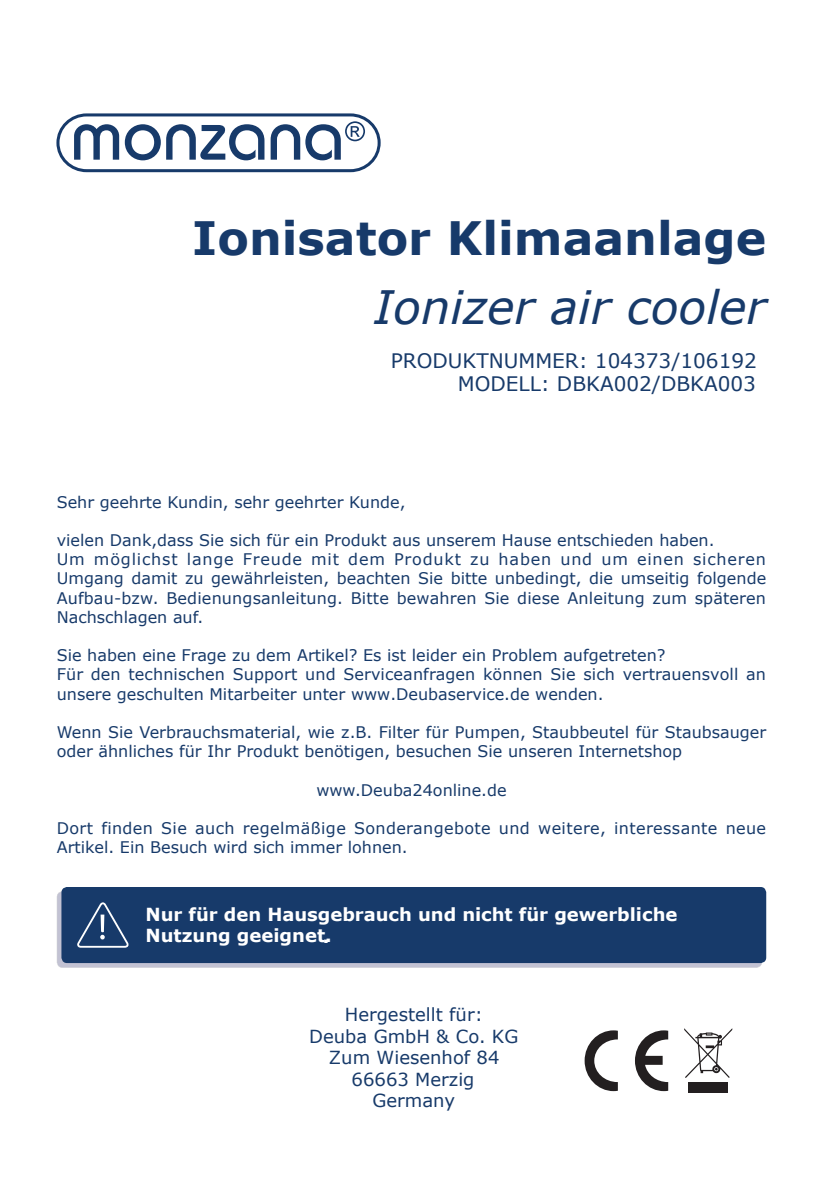
<style>
.page{position:relative;width:823px;height:1191px;background:#fff}
.page>*{position:absolute;margin:0;border:0;box-sizing:border-box;transform-origin:0 0}
.t1{font:700 46px "Verdana";color:#173a6a}
.t2{font:italic 46px "Verdana";color:#173a6a}
.t3{font:20px/22.8px "Verdana";color:#173a6a;text-align:right}
.t4{font:18px/21.6px "Verdana";color:#173a6a;text-align:center}
.t5{font:700 18px/21.6px "Verdana";color:#fff}
.t6{font:16px/19.2px "Verdana";color:#173a6a}
.t7{font:16px/19.2px "Verdana";letter-spacing:.025em;color:#173a6a}
</style>
<div class="page">
<svg style="left:56px;top:113px;width:324px;height:59px"></svg>
<svg style="left:57px;top:891px;width:704px;height:76px;background:#bfc0d1"></svg>
<div style="left:61px;top:887px;width:704px;height:76px;background:#173a6a;border-radius:6px"></div>
<svg style="left:77px;top:902px;width:52px;height:45px"></svg>
<svg style="left:584px;top:1030px;width:33px;height:61px"></svg>
<svg style="left:635px;top:1030px;width:32px;height:61px"></svg>
<svg style="left:684px;top:1028px;width:47px;height:50px"></svg>
<div style="left:687px;top:1082px;width:40px;height:11px;background:#231f20"></div>
<h1 class="t1" style="left:192px;top:220px;width:575px">Ionisator Klimaanlage</h1>
<h1 class="t2" style="left:373px;top:281px;width:393px">Ionizer air cooler</h1>
<p class="t3" style="left:390px;top:351px;width:367px">PRODUKTNUMMER: 104373/106192<br>MODELL: DBKA002/DBKA003</p>
<p class="t6" style="left:57px;top:493px;width:350px">Sehr geehrte Kundin, sehr geehrter Kunde,</p>
<p class="t6" style="left:57px;top:531px;width:710px">vielen Dank,dass Sie sich für ein Produkt aus unserem Hause entschieden haben.<br>Um möglichst lange Freude mit dem Produkt zu haben und um einen sicheren Umgang damit zu gewährleisten, beachten Sie bitte unbedingt, die umseitig folgende Aufbau-bzw. Bedienungsanleitung. Bitte bewahren Sie diese Anleitung zum späteren Nachschlagen auf.</p>
<p class="t6" style="left:57px;top:647px;width:710px">Sie haben eine Frage zu dem Artikel? Es ist leider ein Problem aufgetreten?<br>Für den technischen Support und Serviceanfragen können Sie sich vertrauensvoll an unsere geschulten Mitarbeiter unter www.Deubaservice.de wenden.</p>
<p class="t6" style="left:57px;top:723px;width:710px">Wenn Sie Verbrauchsmaterial, wie z.B. Filter für Pumpen, Staubbeutel für Staubsauger oder ähnliches für Ihr Produkt benötigen, besuchen Sie unseren Internetshop</p>
<p class="t6" style="left:316px;top:781px;width:192px">www.Deuba24online.de</p>
<p class="t7" style="left:57px;top:819px;width:710px">Dort finden Sie auch regelmäßige Sonderangebote und weitere, interessante neue<br>Artikel. Ein Besuch wird sich immer lohnen.</p>
<p class="t5" style="left:145px;top:905px;width:533px">Nur für den Hausgebrauch und nicht für gewerbliche<br>Nutzung geeignet.</p>
<p class="t5" style="left:322px;top:927px;width:8px">.</p>
<p class="t4" style="left:309px;top:1004px;width:210px">Hergestellt für:<br>Deuba GmbH &amp; Co. KG<br>Zum Wiesenhof 84<br>66663 Merzig<br>Germany</p>
</div>
